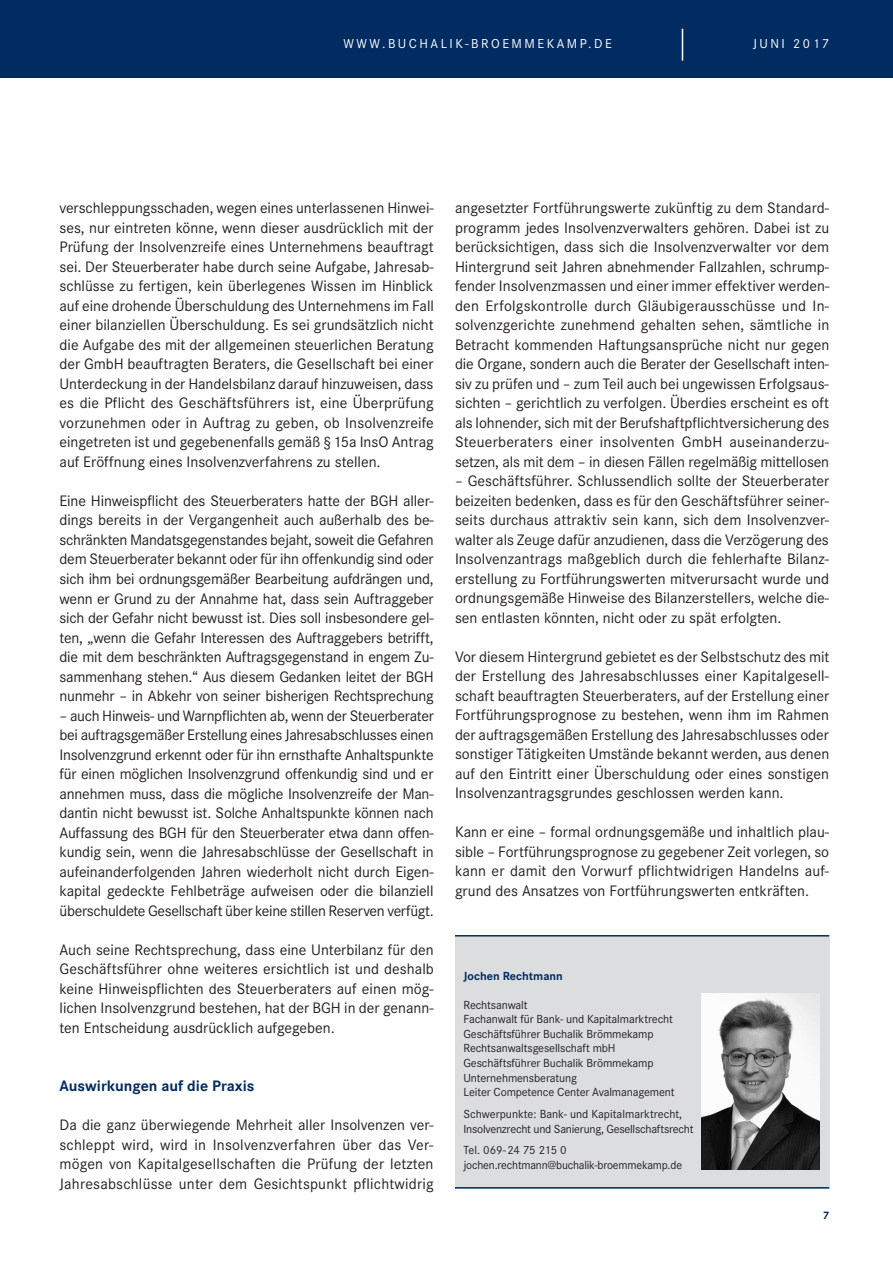
<style>
.page{position:relative;width:893px;height:1263px;background:#fff}
.page>*{position:absolute;margin:0;border:0;box-sizing:border-box;transform-origin:0 0}
.t1{font:15.75px/19.5px "Corporate S";color:#231f20;text-align:justify}
.t2{font:700 15.75px "Corporate S";color:#002c62}
.t3{font:13.5px "Corporate S";letter-spacing:.185em;color:#fff}
.t4{font:12.15px/14.5px "Corporate S";letter-spacing:-.01em;color:#231f20}
.t5{font:700 12.15px "Corporate S";color:#002c62}
.t6{font:700 11.25px "Corporate S";color:#002c62}
</style>
<div class="page">
<div style="left:455px;top:935px;width:374px;height:253px;background:#dcdddf"></div>
<img style="left:701px;top:993px;width:118px;height:176px">
<hr style="left:455px;top:935px;width:374px;height:1px;background:#002c62">
<hr style="left:455px;top:1187px;width:374px;height:1px;background:#002c62">
<div style="left:0;top:0;width:893px;height:78px;background:#002c62"></div>
<hr style="left:682px;top:29px;width:1px;height:32px;background:#fff">
<p class="t3" style="left:344px;top:35px;width:270px">WWW.BUCHALIK-BROEMMEKAMP.DE</p>
<p class="t3" style="left:753px;top:35px;width:78px">JUNI 2017</p>
<p class="t1" style="left:60px;top:199px;width:376px">verschleppungsschaden, wegen eines unterlassenen Hinwei&shy;ses, nur eintreten könne, wenn dieser ausdrücklich mit der Prüfung der Insolvenzreife eines Unternehmens beauftragt sei. Der Steuerberater habe durch seine Aufgabe, Jahresab&shy;schlüsse zu fertigen, kein überlegenes Wissen im Hinblick auf eine drohende Überschuldung des Unternehmens im Fall einer bilanziellen Überschuldung. Es sei grundsätzlich nicht die Aufgabe des mit der allgemeinen steuerlichen Beratung der GmbH beauftragten Beraters, die Gesellschaft bei einer Unterdeckung in der Handelsbilanz darauf hinzuweisen, dass es die Pflicht des Geschäftsführers ist, eine Überprüfung vorzunehmen oder in Auftrag zu geben, ob Insolvenzreife eingetreten ist und gegebenenfalls gemäß §15a InsO Antrag auf Eröffnung eines Insolvenzverfahrens zu stellen.</p>
<p class="t1" style="left:60px;top:491px;width:376px">Eine Hinweispflicht des Steuerberaters hatte der BGH aller&shy;dings bereits in der Vergangenheit auch außerhalb des be&shy;schränkten Mandatsgegenstandes bejaht, soweit die Gefahren dem Steuerberater bekannt oder für ihn offenkundig sind oder sich ihm bei ordnungsgemäßer Bearbeitung aufdrängen und, wenn er Grund zu der Annahme hat, dass sein Auftraggeber sich der Gefahr nicht bewusst ist. Dies soll insbesondere gel&shy;ten, „wenn die Gefahr Interessen des Auftraggebers betrifft, die mit dem beschränkten Auftragsgegenstand in engem Zu&shy;sammenhang stehen.“ Aus diesem Gedanken leitet der BGH nunmehr – in Abkehr von seiner bisherigen Rechtsprechung</p>
<p class="t1" style="left:60px;top:706px;width:376px">– auch Hinweis- und Warnpflichten ab, wenn der Steuerberater bei auftragsgemäßer Erstellung eines Jahresabschlusses einen Insolvenzgrund erkennt oder für ihn ernsthafte Anhaltspunkte für einen möglichen Insolvenzgrund offenkundig sind und er annehmen muss, dass die mögliche Insolvenzreife der Man&shy;dantin nicht bewusst ist. Solche Anhaltspunkte können nach Auffassung des BGH für den Steuerberater etwa dann offen&shy;kundig sein, wenn die Jahresabschlüsse der Gesellschaft in aufeinanderfolgenden Jahren wiederholt nicht durch Eigen&shy;kapital gedeckte Fehlbeträge aufweisen oder die bilanziell überschuldete Gesellschaft über keine stillen Reserven verfügt.</p>
<p class="t1" style="left:60px;top:940px;width:376px">Auch seine Rechtsprechung, dass eine Unterbilanz für den Geschäftsführer ohne weiteres ersichtlich ist und deshalb keine Hinweispflichten des Steuerberaters auf einen mög&shy;lichen Insolvenzgrund bestehen, hat der BGH in der genann&shy;ten Entscheidung ausdrücklich aufgegeben.</p>
<p class="t2" style="left:60px;top:1077px;width:197px">Auswirkungen auf die Praxis</p>
<p class="t1" style="left:60px;top:1115px;width:376px">Da die ganz überwiegende Mehrheit aller Insolvenzen ver&shy;schleppt wird, wird in Insolvenzverfahren über das Ver&shy;mögen von Kapitalgesellschaften die Prüfung der letzten Jahresabschlüsse unter dem Gesichtspunkt pflichtwidrig</p>
<p class="t1" style="left:455px;top:199px;width:376px">angesetzter Fortführungswerte zukünftig zu dem Standard&shy;programm jedes Insolvenzverwalters gehören. Dabei ist zu berücksichtigen, dass sich die Insolvenzverwalter vor dem Hintergrund seit Jahren abnehmender Fallzahlen, schrump&shy;fender Insolvenzmassen und einer immer effektiver werden&shy;den Erfolgskontrolle durch Gläubigerausschüsse und In&shy;solvenzgerichte zunehmend gehalten sehen, sämtliche in Betracht kommenden Haftungsansprüche nicht nur gegen die Organe, sondern auch die Berater der Gesellschaft inten&shy;siv zu prüfen und – zum Teil auch bei ungewissen Erfolgsaus&shy;sichten – gerichtlich zu verfolgen. Überdies erscheint es oft als lohnender, sich mit der Berufshaftpflichtversicherung des Steuerberaters einer insolventen GmbH auseinanderzu&shy;setzen, als mit dem – in diesen Fällen regelmäßig mittellosen</p>
<p class="t1" style="left:455px;top:471px;width:376px">– Geschäftsführer. Schlussendlich sollte der Steuerberater beizeiten bedenken, dass es für den Geschäftsführer seiner&shy;seits durchaus attraktiv sein kann, sich dem Insolvenzver&shy;walter als Zeuge dafür anzudienen, dass die Verzögerung des Insolvenzantrags maßgeblich durch die fehlerhafte Bilanz&shy;erstellung zu Fortführungswerten mitverursacht wurde und ordnungsgemäße Hinweise des Bilanzerstellers, welche die&shy;sen entlasten könnten, nicht oder zu spät erfolgten.</p>
<p class="t1" style="left:455px;top:647px;width:376px">Vor diesem Hintergrund gebietet es der Selbstschutz des mit der Erstellung des Jahresabschlusses einer Kapitalgesell&shy;schaft beauftragten Steuerberaters, auf der Erstellung einer Fortführungsprognose zu bestehen, wenn ihm im Rahmen der auftragsgemäßen Erstellung des Jahresabschlusses oder sonstiger Tätigkeiten Umstände bekannt werden, aus denen auf den Eintritt einer Überschuldung oder eines sonstigen Insolvenzantragsgrundes geschlossen werden kann.</p>
<p class="t1" style="left:455px;top:822px;width:376px">Kann er eine – formal ordnungsgemäße und inhaltlich plau&shy;sible – Fortführungsprognose zu gegebener Zeit vorlegen, so kann er damit den Vorwurf pflichtwidrigen Handelns auf&shy;grund des Ansatzes von Fortführungswerten entkräften.</p>
<p class="t5" style="left:463px;top:968px;width:101px">Jochen Rechtmann</p>
<p class="t4" style="left:463px;top:997px;width:213px">Rechtsanwalt<br>Fachanwalt für Bank- und Kapitalmarktrecht Geschäftsführer Buchalik Brömmekamp Rechtsanwaltsgesellschaft mbH Geschäftsführer Buchalik Brömmekamp Unternehmensberatung<br>Leiter Competence Center Avalmanagement</p>
<p class="t4" style="left:463px;top:1107px;width:232px">Schwerpunkte: Bank- und Kapitalmarktrecht,<br>Insolvenzrecht und Sanierung, Gesellschaftsrecht</p>
<p class="t4" style="left:463px;top:1143px;width:220px">Tel. 069-24 75 215 0 jochen.rechtmann@buchalik-broemmekamp.de</p>
<p class="t6" style="left:823px;top:1209px;width:8px">7</p>
</div>
